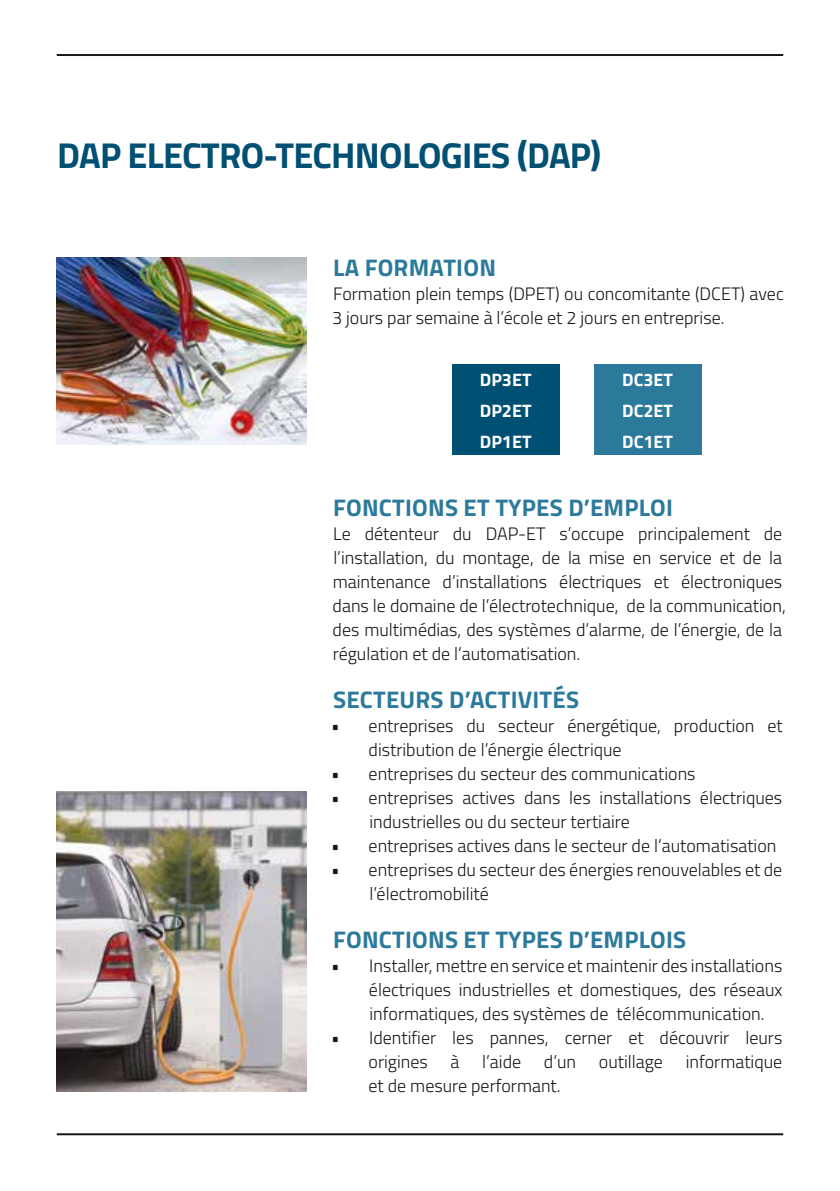
<style>
.page{position:relative;width:840px;height:1191px;background:#fff}
.page>*{position:absolute;margin:0;border:0;box-sizing:border-box;transform-origin:0 0}
.t1{font:700 36px "Titillium Web";letter-spacing:-.02em;color:#005074}
.t2{font:700 24px "Titillium Web";letter-spacing:.01em;color:#2c7a9b}
.t3{font:300 18px/24px "Titillium Web";color:#181716}
.t4{font:700 18px "Titillium Web";color:#fff}
</style>
<div class="page">
<hr style="left:57px;top:1133px;width:725px;height:2px;background:#181716">
<hr style="left:57px;top:54px;width:725px;height:2px;background:#181716">
<img style="left:57px;top:258px;width:249px;height:186px">
<img style="left:57px;top:791px;width:249px;height:300px">
<div style="left:451px;top:394px;width:108px;height:31px;background:#005074"></div>
<div style="left:451px;top:364px;width:108px;height:30px;background:#005074"></div>
<div style="left:451px;top:425px;width:108px;height:30px;background:#005074"></div>
<div style="left:593px;top:394px;width:108px;height:31px;background:#2c7a9b"></div>
<div style="left:593px;top:364px;width:108px;height:30px;background:#2c7a9b"></div>
<div style="left:593px;top:425px;width:108px;height:30px;background:#2c7a9b"></div>
<h1 class="t1" style="left:57px;top:127px;width:545px">DAP ELECTRO-TECHNOLOGIES (DAP)</h1>
<h2 class="t2" style="left:333px;top:249px;width:164px">LA FORMATION</h2>
<p class="t3" style="left:332px;top:281px;width:453px">Formation plein temps (DPET) ou concomitante (DCET) avec<br>3 jours par semaine à l’école et 2 jours en entreprise.</p>
<p class="t4" style="left:479px;top:366px;width:53px">DP3ET</p>
<p class="t4" style="left:621px;top:366px;width:52px">DC3ET</p>
<p class="t4" style="left:479px;top:396px;width:53px">DP2ET</p>
<p class="t4" style="left:621px;top:396px;width:52px">DC2ET</p>
<p class="t4" style="left:479px;top:427px;width:53px">DP1ET</p>
<p class="t4" style="left:621px;top:427px;width:52px">DC1ET</p>
<h2 class="t2" style="left:333px;top:489px;width:341px">FONCTIONS ET TYPES D’EMPLOI</h2>
<p class="t3" style="left:332px;top:521px;width:454px">Le détenteur du DAP-ET s’occupe principalement de l’installation, du montage, de la mise en service et de la maintenance d’installations électriques et électroniques dans le domaine de l’électrotechnique, de la communication, des multimédias, des systèmes d’alarme, de l’énergie, de la régulation et de l’automatisation.</p>
<h2 class="t2" style="left:333px;top:681px;width:247px">SECTEURS D’ACTIVITÉS</h2>
<p class="t3" style="left:368px;top:713px;width:415px;text-indent:-37px">• entreprises du secteur énergétique, production et distribution de l’énergie électrique</p>
<p class="t3" style="left:331px;top:761px;width:366px">• entreprises du secteur des communications</p>
<p class="t3" style="left:369px;top:785px;width:414px;text-indent:-38px">• entreprises actives dans les installations électriques industrielles ou du secteur tertiaire</p>
<p class="t3" style="left:331px;top:833px;width:446px">• entreprises actives dans le secteur de l’automatisation</p>
<p class="t3" style="left:369px;top:857px;width:414px;text-indent:-38px">• entreprises du secteur des énergies renouvelables et de l’électromobilité</p>
<h2 class="t2" style="left:333px;top:921px;width:354px">FONCTIONS ET TYPES D’EMPLOIS</h2>
<p class="t3" style="left:369px;top:953px;width:415px;text-align:justify;text-indent:-38px">• Installer, mettre en service et maintenir des installations électriques industrielles et domestiques, des réseaux informatiques, des systèmes de télécommunication.</p>
<p class="t3" style="left:368px;top:1025px;width:415px;text-indent:-37px">• Identifier les pannes, cerner et découvrir leurs origines</p>
<p class="t3" style="left:450px;top:1049px;width:10px">à</p>
<p class="t3" style="left:482px;top:1049px;width:40px">l’aide</p>
<p class="t3" style="left:543px;top:1049px;width:34px">d’un</p>
<p class="t3" style="left:598px;top:1049px;width:66px">outillage</p>
<p class="t3" style="left:685px;top:1049px;width:98px">informatique</p>
<p class="t3" style="left:368px;top:1073px;width:193px">et de mesure performant.</p>
</div>
